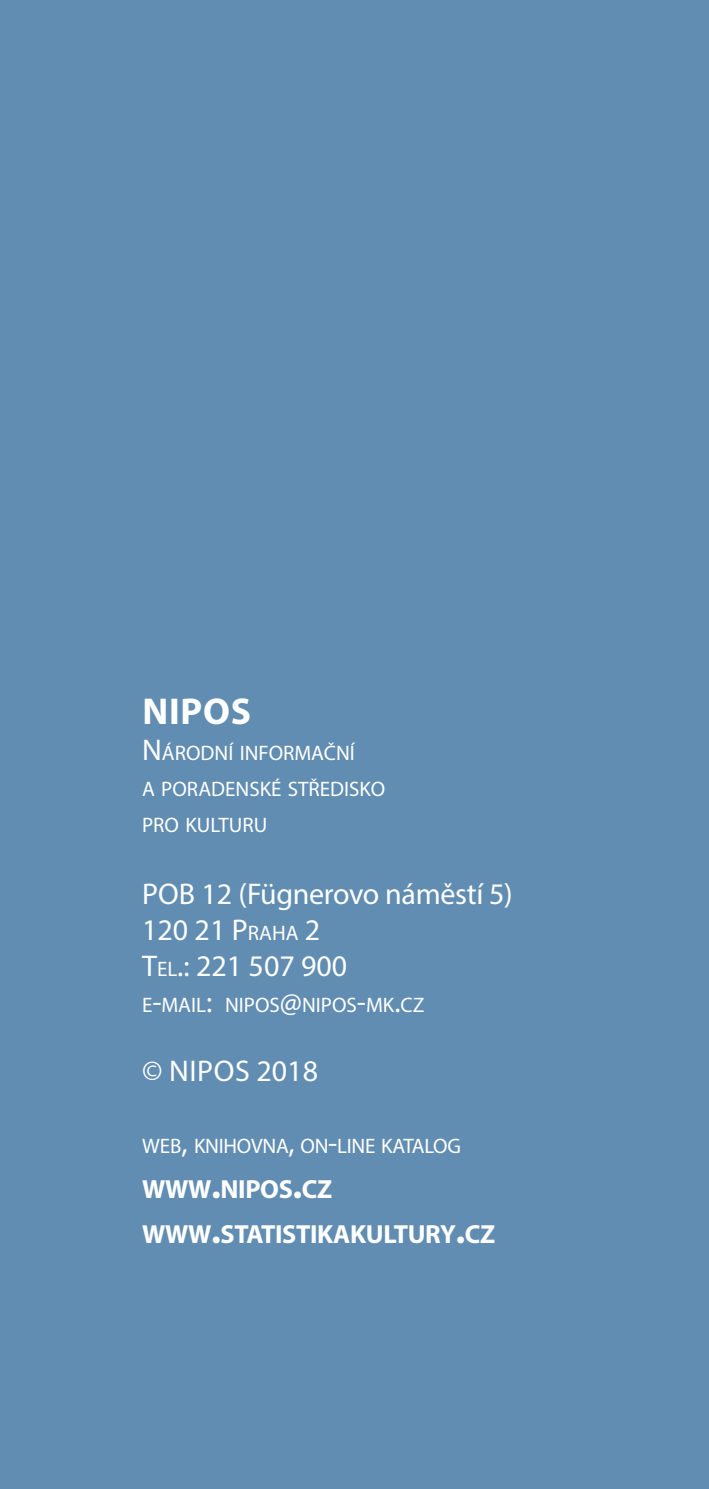
<style>
.page{position:relative;width:709px;height:1489px;background:#fff}
.page>*{position:absolute;margin:0;border:0;box-sizing:border-box;transform-origin:0 0}
.t1{font:700 37.5px "Myriad Pro";letter-spacing:.02em;color:#fff}
.t2{font:30px/36px "Myriad Pro";color:#fff}
.t3{font:30px "Myriad Pro";letter-spacing:.02em;color:#fff}
.t4{font:700 26.25px/45px "Myriad Pro";letter-spacing:-.015em;color:#fff}
.t5{font:21px/36px "Myriad Pro";color:#fff}
.s1{font-size:30px}
.s2{font-style:inherit}
.s3{font-size:21px}
.s4{font-size:37.5px}
</style>
<div class="page">
<div style="left:0;top:0;width:709px;height:1488px;background:#608db1"></div>
<p class="t1" style="left:142px;top:687px;width:110px">NIPOS</p>
<p class="t5" style="left:142px;top:734px;width:244px"><span class="s1">N</span>ÁRODNÍ INFORMAČNÍ<br>A PORADENSKÉ STŘEDISKO<br>PRO KULTURU</p>
<p class="t2" style="left:142px;top:875px;width:372px">POB 12 (<span class="s2">Fügnerovo náměstí 5</span>)<br>120 21 P<span class="s3">RAHA</span> 2<br>T<span class="s3">EL</span>.: 221 507 900</p>
<p class="t5" style="left:142px;top:986px;width:284px">E<span class="s1">-</span>MAIL<span class="s1">:</span> NIPOS<span class="s1">@</span>NIPOS<span class="s1">-</span>MK<span class="s1">.</span>CZ</p>
<p class="t3" style="left:142px;top:1052px;width:177px">© NIPOS 2018</p>
<p class="t5" style="left:142px;top:1127px;width:320px">WEB<span class="s1">,</span> KNIHOVNA<span class="s1">,</span> ON<span class="s1">-</span>LINE KATALOG</p>
<p class="t4" style="left:142px;top:1166px;width:355px">WWW<span class="s4">.</span>NIPOS<span class="s4">.</span>CZ<br>WWW<span class="s4">.</span>STATISTIKAKULTURY<span class="s4">.</span>CZ</p>
</div>
